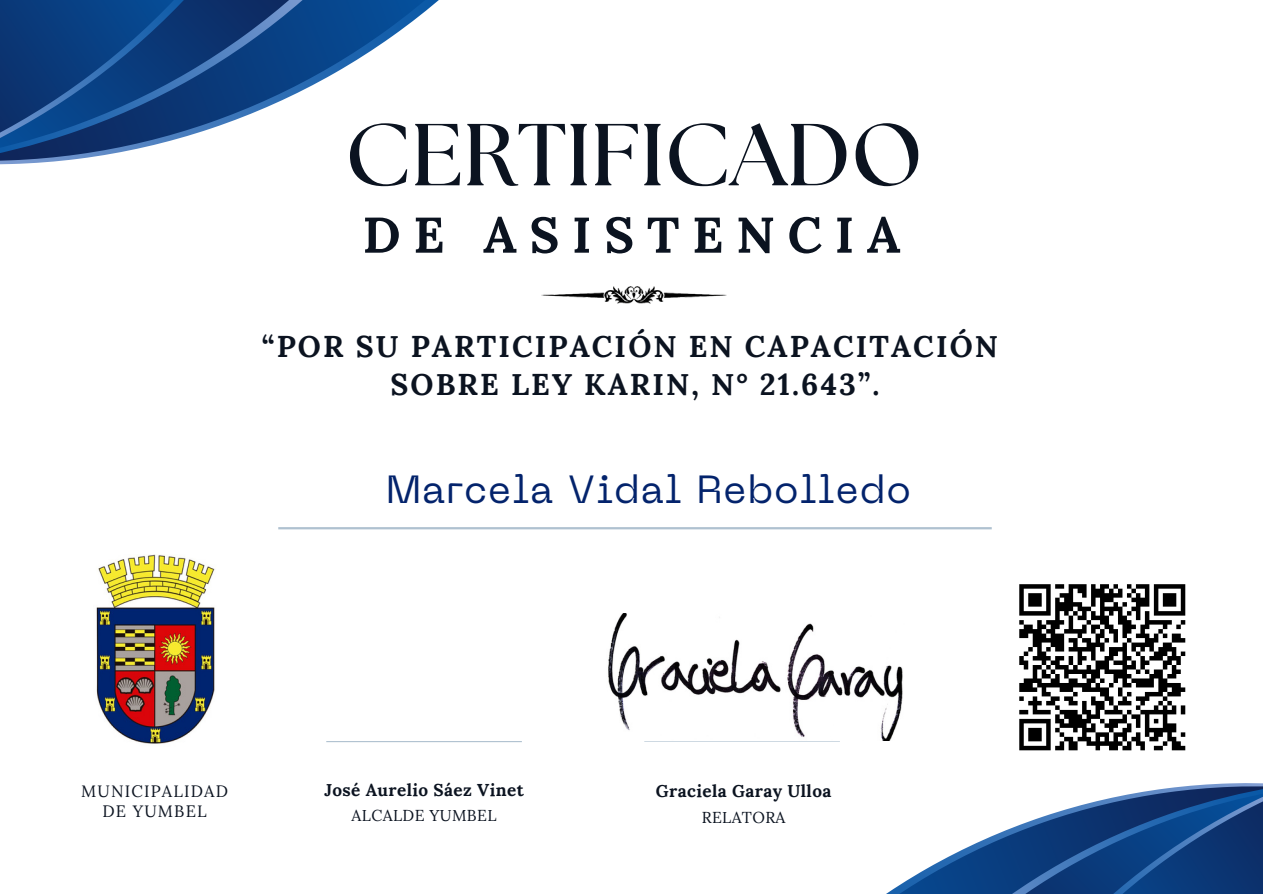
<style>
.page{position:relative;width:1263px;height:894px;background:#fff}
.page>*{position:absolute;margin:0;border:0;box-sizing:border-box;transform-origin:0 0}
.t1{font:700 87.6px "The Seasons";color:#0b1320}
.t2{font:700 50.1px "Lora";letter-spacing:.255em;color:#0b1320}
.t3{font:39px "PP Neue Machina";letter-spacing:.025em;color:#03236c}
.t4{font:700 30px/38.2px "Lora";letter-spacing:.07em;color:#0b1320;text-align:center}
.t5{font:700 17.1px "Lora";letter-spacing:.025em;color:#0b1320}
.t6{font:16.5px "Lora";letter-spacing:.07em;color:#0b1320}
.t7{font:15.75px "Lora";letter-spacing:.025em;color:#0b1320}
</style>
<div class="page">
<hr style="left:278px;top:527px;width:714px;height:2px;background:#afc1d0">
<hr style="left:644px;top:740px;width:196px;height:1px;background:#afc1d0">
<img style="left:541px;top:286px;width:186px;height:17px">
<svg style="left:0;top:0;width:439px;height:164px"></svg>
<svg style="left:217px;top:0;width:125px;height:163px"></svg>
<svg style="left:0;top:0;width:217px;height:163px;background:#214e89"></svg>
<svg style="left:887px;top:783px;width:376px;height:110px"></svg>
<svg style="left:921px;top:784px;width:342px;height:109px"></svg>
<hr style="left:326px;top:740px;width:196px;height:2px;background:#afc1d0">
<img style="left:96px;top:554px;width:119px;height:190px">
<img style="left:608px;top:613px;width:295px;height:127px">
<svg style="left:1019px;top:584px;width:167px;height:167px"></svg>
<h1 class="t1" style="left:345px;top:115px;width:579px">CERTIFICADO</h1>
<h4 class="t2" style="left:363px;top:202px;width:539px">DE ASISTENCIA</h4>
<p class="t4" style="left:262px;top:326px;width:738px">“POR SU PARTICIPACIÓN EN CAPACITACIÓN<br>SOBRE LEY KARIN, N° 21.643”.</p>
<h5 class="t3" style="left:386px;top:474px;width:526px">Marcela Vidal Rebolledo</h5>
<p class="t6" style="left:81px;top:780px;width:148px">MUNICIPALIDAD</p>
<h5 class="t5" style="left:324px;top:778px;width:201px">José Aurelio Sáez Vinet</h5>
<p class="t6" style="left:102px;top:800px;width:106px">DE YUMBEL</p>
<p class="t7" style="left:352px;top:804px;width:146px">ALCALDE YUMBEL</p>
<p class="t5" style="left:656px;top:780px;width:177px">Graciela Garay Ulloa</p>
<h3 class="t7" style="left:702px;top:806px;width:85px">RELATORA</h3>
</div>
